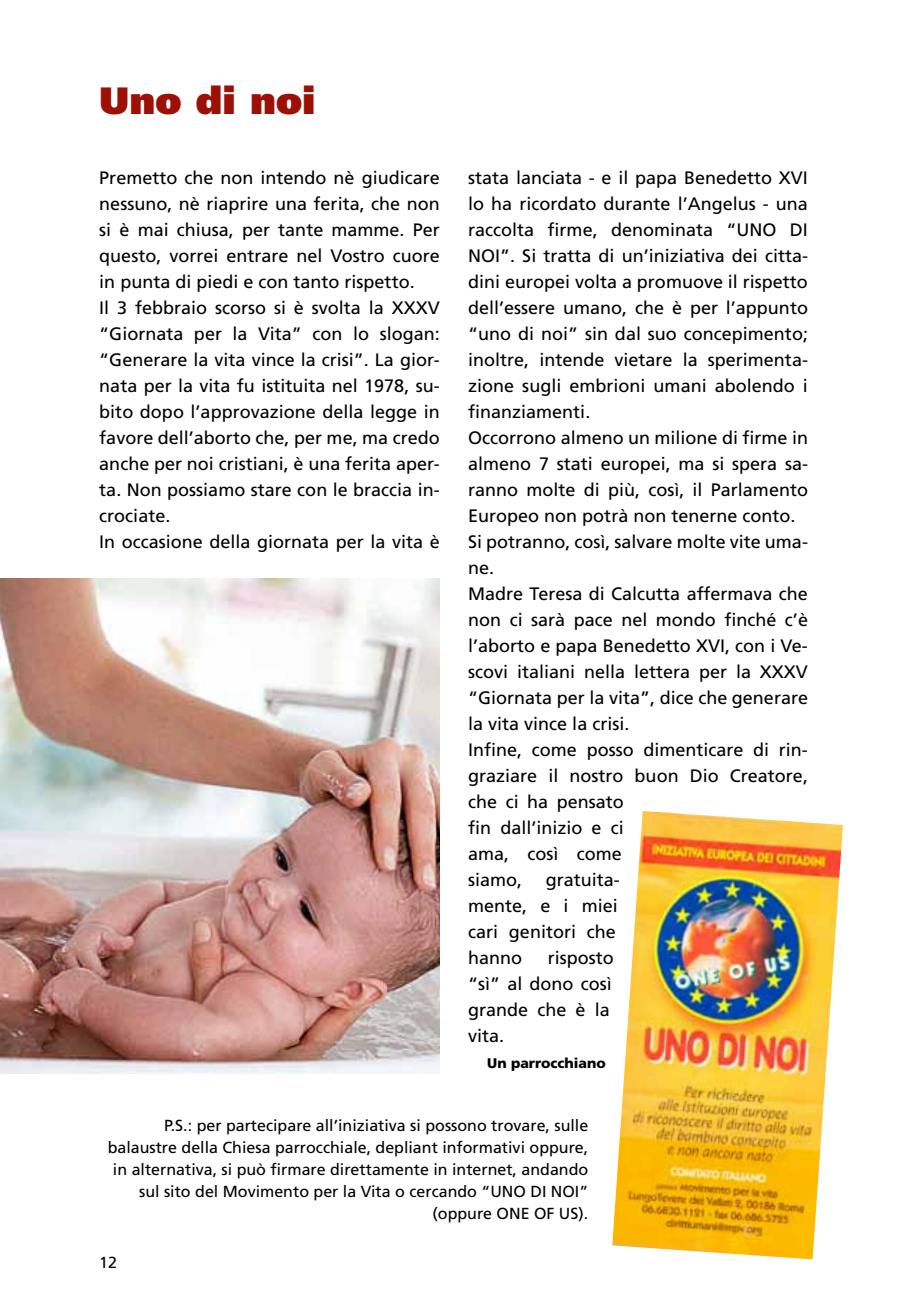
<style>
.page{position:relative;width:908px;height:1304px;background:#fff}
.page>*{position:absolute;margin:0;border:0;box-sizing:border-box;transform-origin:0 0}
.t1{font:900 38px "Frutiger";color:#9c1006}
.t2{font:18px/26px "Frutiger";color:#000}
.t3{font:16px "Frutiger";color:#000}
.t4{font:900 14px "Frutiger";color:#000}
</style>
<div class="page">
<img style="left:612px;top:811px;width:230px;height:448px">
<img style="left:0;top:579px;width:439px;height:495px">
<h1 class="t1" style="left:99px;top:77px;width:217px">Uno di noi</h1>
<p class="t2" style="left:99px;top:165px;width:342px">Premetto che non intendo nè giudicare nessuno, nè riaprire una ferita, che non si è mai chiusa, per tante mamme. Per questo, vorrei entrare nel Vostro cuore in punta di piedi e con tanto rispetto.<br>I l 3 febbraio scorso si è svolta la XXXV “Giornata per la Vita” con lo slogan: “Generare la vita vince la crisi”. La gior&shy;nata per la vita fu istituita nel 1978, su&shy;bito dopo l’approvazione della legge in favore dell’aborto che, per me, ma credo anche per noi cristiani, è una ferita aper&shy;ta. Non possiamo stare con le braccia in&shy;crociate.<br>I n occasione della giornata per la vita è</p>
<p class="t2" style="left:468px;top:165px;width:341px">stata lanciata - e il papa Benedetto XVI lo ha ricordato durante l’Angelus - una raccolta firme, denominata “UNO</p>
<p class="t2" style="left:468px;top:217px;width:341px;text-indent:321px">DI<br>NOI ”. Si tratta di un’iniziativa dei citta&shy;dini europei volta a promuove il rispetto dell’essere umano, che è per l’appunto “uno di noi” sin dal suo concepimento; inoltre, intende vietare la sperimenta&shy;zione sugli embrioni umani abolendo i finanziamenti.<br>Occorrono almeno un milione di firme in almeno 7 stati europei, ma si spera sa&shy;ranno molte di più, così, il Parlamento<br>Europeo non potrà non tenerne conto.<br>Si potranno, così, salvare molte vite uma&shy;ne.<br>M adre Teresa di Calcutta affermava che non ci sarà pace nel mondo finché c’è l’aborto e papa Benedetto XVI, con i Ve&shy;scovi italiani nella lettera per la XXXV “Giornata per la vita”, dice che generare la vita vince la crisi.<br>I nfine, come posso dimenticare di rin&shy;graziare il nostro buon Dio Creatore, che ci ha pensato<br>fin dall’inizio e ci<br>ama, così come<br>siamo,</p>
<p class="t2" style="left:468px;top:866px;width:153px;text-indent:77px">gratuita&shy;mente, e i miei cari genitori che hanno</p>
<p class="t2" style="left:468px;top:944px;width:147px;text-indent:79px">risposto “sì” al dono così grande che è la vita.</p>
<p class="t4" style="left:487px;top:1055px;width:120px">Un parrocchiano</p>
<p class="t3" style="left:164px;top:1116px;width:425px">P.S.: per partecipare all’iniziativa si possono trovare, sulle</p>
<p class="t3" style="left:108px;top:1138px;width:482px">balaustre della Chiesa parrocchiale, depliant informativi oppure,</p>
<p class="t3" style="left:113px;top:1160px;width:476px">in alternativa, si può firmare direttamente in internet, andando</p>
<p class="t3" style="left:139px;top:1182px;width:363px">sul sito del Movimento per la Vita o cercando “UNO</p>
<p class="t3" style="left:530px;top:1182px;width:59px">DINOI”</p>
<p class="t3" style="left:432px;top:1204px;width:76px">(oppure ONE</p>
<p class="t3" style="left:533px;top:1204px;width:56px">OF US).</p>
<p class="t3" style="left:99px;top:1253px;width:19px">12</p>
</div>
